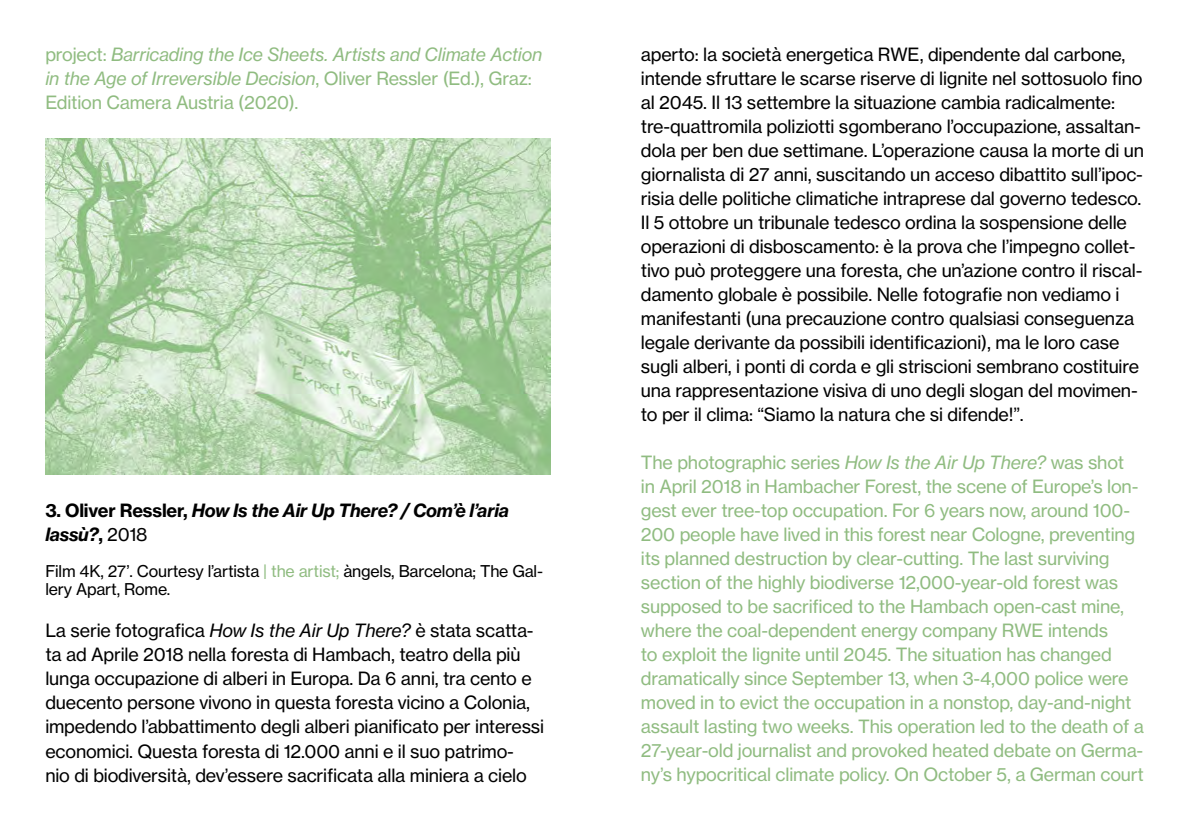
<style>
.page{position:relative;width:1191px;height:840px;background:#fff}
.page>*{position:absolute;margin:0;border:0;box-sizing:border-box;transform-origin:0 0}
.t1{font:18px/24px "N Haas Grotesk TX Pro 55 Rg";letter-spacing:-.01em;color:#000}
.t2{font:18px/24px "N Haas Grotesk TX Pro 55 Rg";letter-spacing:-.01em;color:#90bc81}
.t3{font:18px/24px "N Haas Grotesk TX Pro 56 It";letter-spacing:-.01em;color:#90bc81}
.t4{font:18px/24px "N Haas Grotesk TX Pro 76 Bd It";letter-spacing:-.01em;color:#000}
.t5{font:16px/18px "N Haas Grotesk TX Pro 55 Rg";letter-spacing:-.01em;color:#000}
.s1{font-family:"N Haas Grotesk TX Pro 55 Rg"}
.s2{font-family:"N Haas Grotesk TX Pro 75 Bd"}
.s3{color:#90bc81}
.s4{font-family:"N Haas Grotesk TX Pro 56 It"}
</style>
<div class="page">
<img style="left:45px;top:138px;width:505px;height:336px">
<p class="t3" style="left:45px;top:42px;width:498px"><span class="s1">project:</span> Barricading the Ice Sheets. Artists and Climate Action in the Age of Irreversible Decision<span class="s1">, Oliver Ressler (Ed.), Graz:</span></p>
<p class="t2" style="left:45px;top:90px;width:255px">Edition Camera Austria (2020).</p>
<p class="t4" style="left:45px;top:498px;width:465px"><span class="s2">3. Oliver Ressler,</span> How Is the Air Up There? / Com’è l’aria lassù?<span class="s2">,</span> <span class="s1">2018</span></p>
<p class="t5" style="left:45px;top:562px;width:499px">Film 4K, 27’. Courtesy l’artista <span class="s3">| the artist;</span> àngels, Barcelona; The Gal&shy;lery Apart, Rome.</p>
<p class="t1" style="left:45px;top:618px;width:500px">La serie fotografica <span class="s4">How Is the Air Up There?</span> è stata scatta&shy;ta ad Aprile 2018 nella foresta di Hambach, teatro della più lunga occupazione di alberi in Europa. Da 6 anni, tra cento e duecento persone vivono in questa foresta vicino a Colonia, impedendo l’abbattimento degli alberi pianificato per interessi economici. Questa foresta di 12.000 anni e il suo patrimo-<br>nio di biodiversità, dev’essere sacrificata alla miniera a cielo</p>
<p class="t1" style="left:641px;top:42px;width:505px">aperto: la società energetica RWE, dipendente dal carbone, intende sfruttare le scarse riserve di lignite nel sottosuolo fino al 2045. Il 13 settembre la situazione cambia radicalmente: tre-quattromila poliziotti sgomberano l’occupazione, assaltan&shy;dola per ben due settimane. L’operazione causa la morte di un giornalista di 27 anni, suscitando un acceso dibattito sull’ipoc&shy;risia delle politiche climatiche intraprese dal governo tedesco.<br>Il 5 ottobre un tribunale tedesco ordina la sospensione delle operazioni di disboscamento: è la prova che l’impegno collet&shy;tivo può proteggere una foresta, che un’azione contro il riscal&shy;damento globale è possibile. Nelle fotografie non vediamo i manifestanti (una precauzione contro qualsiasi conseguenza legale derivante da possibili identificazioni), ma le loro case sugli alberi, i ponti di corda e gli striscioni sembrano costituire una rappresentazione visiva di uno degli slogan del movimen&shy;to per il clima: “Siamo la natura che si difende!”.</p>
<p class="t2" style="left:641px;top:450px;width:504px">The photographic series <span class="s4">How Is the Air Up There?</span> was shot<br>in April 2018 in Hambacher Forest, the scene of Europe’s lon&shy;gest ever tree-top occupation. For 6 years now, around 100- 200 people have lived in this forest near Cologne, preventing its planned destruction by clear-cutting. The last surviving section of the highly biodiverse 12,000-year-old forest was supposed to be sacrificed to the Hambach open-cast mine, where the coal-dependent energy company RWE intends<br>to exploit the lignite until 2045. The situation has changed dramatically since September 13, when 3-4,000 police were moved in to evict the occupation in a nonstop, day-and-night assault lasting two weeks. This operation led to the death of a 27-year-old journalist and provoked heated debate on Germa&shy;ny’s hypocritical climate policy. On October 5, a German court</p>
</div>
